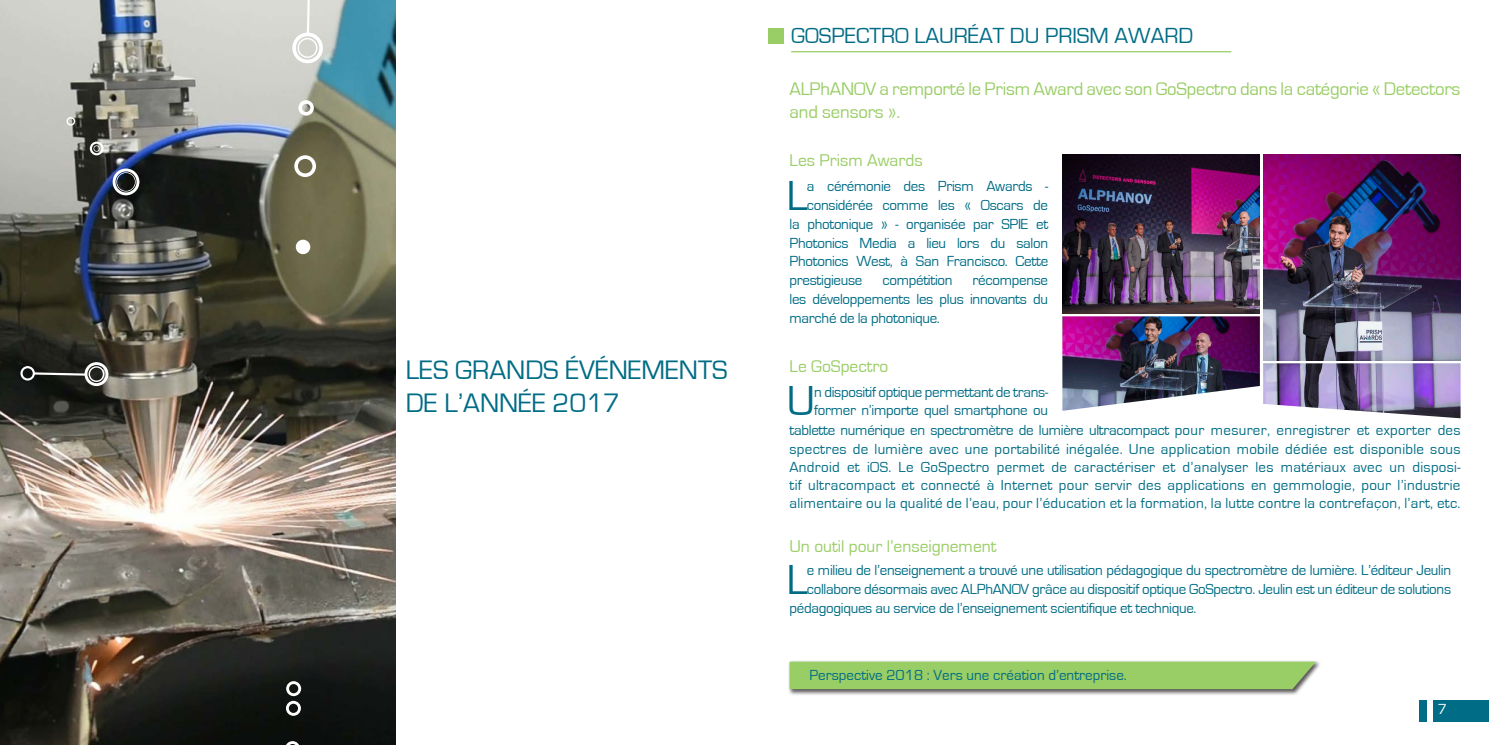
<style>
.page{position:relative;width:1489px;height:745px;background:#fff}
.page>*{position:absolute;margin:0;border:0;box-sizing:border-box;transform-origin:0 0}
.t1{font:43.12px "Eurostile";color:#006c85}
.t2{font:27.5px/33px "Eurostile";color:#006c85}
.t3{font:22.5px "Eurostile";color:#006c85}
.t4{font:18.75px/22.5px "Eurostile";letter-spacing:-.01em;color:#99cd65}
.t5{font:17.5px "Eurostile";color:#99cd65}
.t6{font:15px/18.1px "Eurostile";letter-spacing:-.02em;color:#006c85;text-align:justify}
.t7{font:15px "Eurostile";color:#006c85}
.t8{font:15px "Eurostile";color:#fff}
</style>
<div class="page">
<div style="left:1432px;top:699px;width:56px;height:21px;background:#006c85"></div>
<div style="left:1418px;top:699px;width:8px;height:21px;background:#006c85"></div>
<img style="left:0;top:0;width:395px;height:744px">
<div style="left:296px;top:239px;width:14px;height:15px;background:#fff;border-radius:50%"></div>
<svg style="left:294px;top:155px;width:22px;height:22px"></svg>
<svg style="left:298px;top:100px;width:16px;height:16px"></svg>
<svg style="left:292px;top:0;width:31px;height:63px"></svg>
<svg style="left:286px;top:680px;width:15px;height:35px"></svg>
<svg style="left:285px;top:740px;width:15px;height:4px"></svg>
<svg style="left:20px;top:362px;width:89px;height:24px;background:#4b4c48"></svg>
<svg style="left:112px;top:168px;width:28px;height:27px"></svg>
<svg style="left:90px;top:141px;width:14px;height:14px"></svg>
<svg style="left:66px;top:117px;width:9px;height:9px"></svg>
<hr style="left:791px;top:51px;width:440px;height:1px;background:#99cd65">
<div style="left:768px;top:28px;width:15px;height:15px;background:#99cd65"></div>
<img style="left:1062px;top:154px;width:197px;height:159px">
<img style="left:1263px;top:154px;width:197px;height:206px">
<img style="left:1062px;top:316px;width:197px;height:94px">
<img style="left:1263px;top:363px;width:197px;height:55px">
<div style="left:788px;top:659px;width:533px;height:36px;background:#231f20;opacity:.75"></div>
<div style="left:789px;top:661px;width:526px;height:27px;background:#99cd65"></div>
<p class="t2" style="left:406px;top:353px;width:323px">LES GRANDS ÉVÉNEMENTS<br>DE L’ANNÉE 2017</p>
<p class="t3" style="left:791px;top:24px;width:403px">GOSPECTRO LAURÉAT DU PRISM AWARD</p>
<p class="t4" style="left:789px;top:78px;width:672px">ALPhANOV a remporté le Prism Award avec son GoSpectro dans la catégorie « Detectors and sensors ».</p>
<p class="t5" style="left:789px;top:151px;width:135px">Les Prism Awards</p>
<p class="t1" style="left:786px;top:172px;width:22px">L</p>
<p class="t6" style="left:806px;top:177px;width:243px">a cérémonie des Prism Awards -</p>
<p class="t6" style="left:806px;top:196px;width:243px">considérée comme les « Oscars de</p>
<p class="t6" style="left:789px;top:215px;width:260px">la photonique » - organisée par SPIE et</p>
<p class="t6" style="left:789px;top:234px;width:260px">Photonics Media a lieu lors du salon</p>
<p class="t6" style="left:789px;top:252px;width:260px">Photonics West, à San Francisco. Cette</p>
<p class="t6" style="left:789px;top:271px;width:74px">prestigieuse</p>
<p class="t6" style="left:882px;top:271px;width:72px">compétition</p>
<p class="t6" style="left:789px;top:271px;width:260px;line-height:18.8px;text-indent:183px">récompense les développements les plus innovants du marché de la photonique.</p>
<p class="t5" style="left:789px;top:356px;width:100px">Le GoSpectro</p>
<p class="t1" style="left:786px;top:377px;width:30px">U</p>
<p class="t6" style="left:814px;top:382px;width:235px;line-height:18.8px">n dispositif optique permettant de trans&shy;former n’importe quel smartphone ou</p>
<p class="t6" style="left:789px;top:421px;width:672px">tablette numérique en spectromètre de lumière ultracompact pour mesurer, enregistrer et exporter des spectres de lumière avec une portabilité inégalée. Une application mobile dédiée est disponible sous Android et iOS. Le GoSpectro permet de caractériser et d’analyser les matériaux avec un disposi&shy;tif ultracompact et connecté à Internet pour servir des applications en gemmologie, pour l’industrie alimentaire ou la qualité de l’eau, pour l’éducation et la formation, la lutte contre la contrefaçon, l’art, etc.</p>
<p class="t5" style="left:789px;top:536px;width:208px">Un outil pour l’enseignement</p>
<p class="t1" style="left:786px;top:556px;width:22px">L</p>
<p class="t6" style="left:806px;top:561px;width:645px">e milieu de l’enseignement a trouvé une utilisation pédagogique du spectromètre de lumière. L’éditeur Jeulin</p>
<p class="t6" style="left:806px;top:580px;width:645px">collabore désormais avec ALPhANOV grâce au dispositif optique GoSpectro. Jeulin est un éditeur de solutions</p>
<p class="t6" style="left:789px;top:598px;width:408px">pédagogiques au service de l’enseignement scientifique et technique.</p>
<p class="t7" style="left:809px;top:666px;width:319px">Perspective 2018 : Vers une création d’entreprise.</p>
<p class="t8" style="left:1437px;top:701px;width:11px">7</p>
</div>
